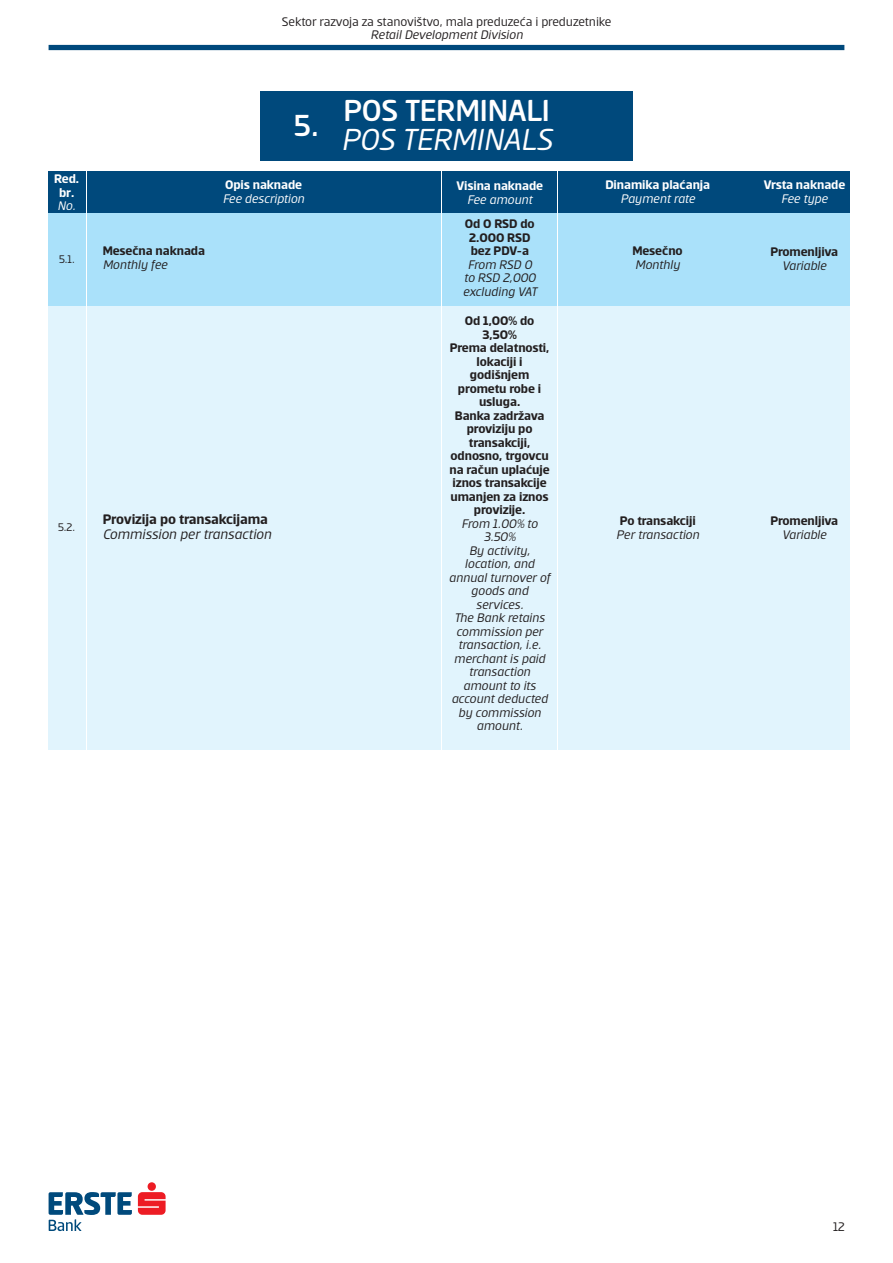
<style>
.page{position:relative;width:893px;height:1263px;background:#fff}
.page>*{position:absolute;margin:0;border:0;box-sizing:border-box;transform-origin:0 0}
.t1{font:500 33px "Erste";letter-spacing:-.01em;color:#fff}
.t2{font:italic 33px "Erste";letter-spacing:-.01em;color:#fff}
.t3{font:700 15px "Erste";letter-spacing:-.01em;color:#231f20}
.t4{font:italic 15px "Erste";letter-spacing:-.01em;color:#231f20}
.t5{font:italic 13.5px/13.5px "Erste";letter-spacing:-.01em;color:#231f20;text-align:center}
.t6{font:700 13.5px/13.5px "Erste";letter-spacing:-.01em;color:#231f20;text-align:center}
.t7{font:700 13.5px/13.5px "Erste";letter-spacing:-.01em;color:#fff;text-align:center}
.t8{font:13.5px "Erste";letter-spacing:-.01em;color:#231f20}
.t9{font:italic 13.5px "Erste";letter-spacing:-.01em;color:#fff}
.t10{font:12px "Erste";color:#231f20}
</style>
<div class="page">
<div style="left:48px;top:305px;width:37px;height:444px;background:#e1f4fd"></div>
<div style="left:87px;top:305px;width:354px;height:444px;background:#e1f4fd"></div>
<div style="left:442px;top:305px;width:115px;height:444px;background:#e1f4fd"></div>
<div style="left:758px;top:305px;width:92px;height:444px;background:#e1f4fd"></div>
<div style="left:558px;top:305px;width:199px;height:444px;background:#e1f4fd"></div>
<div style="left:48px;top:211px;width:37px;height:95px;background:#aae1fa"></div>
<div style="left:87px;top:211px;width:354px;height:95px;background:#aae1fa"></div>
<div style="left:442px;top:211px;width:115px;height:95px;background:#aae1fa"></div>
<div style="left:758px;top:211px;width:92px;height:95px;background:#aae1fa"></div>
<div style="left:558px;top:211px;width:199px;height:95px;background:#aae1fa"></div>
<div style="left:49px;top:45px;width:795px;height:5px;background:#00497c"></div>
<svg style="left:49px;top:1192px;width:83px;height:39px"></svg>
<svg style="left:138px;top:1182px;width:28px;height:33px"></svg>
<div style="left:260px;top:91px;width:373px;height:69px;background:#00497c"></div>
<div style="left:48px;top:171px;width:37px;height:42px;background:#00497c"></div>
<div style="left:87px;top:171px;width:354px;height:42px;background:#00497c"></div>
<div style="left:758px;top:171px;width:92px;height:42px;background:#00497c"></div>
<div style="left:558px;top:171px;width:199px;height:42px;background:#00497c"></div>
<div style="left:442px;top:171px;width:115px;height:42px;background:#00497c"></div>
<p class="t7" style="left:54px;top:173px;width:27px">Red. br.</p>
<p class="t9" style="left:58px;top:200px;width:19px">No.</p>
<p class="t10" style="left:59px;top:254px;width:17px">5.1.</p>
<p class="t10" style="left:58px;top:522px;width:19px">5.2.</p>
<p class="t8" style="left:282px;top:16px;width:331px">Sektor razvoja za stanovištvo, mala preduzeća i preduzetnike</p>
<p class="t5" style="left:371px;top:29px;width:154px">Retail Development Division</p>
<h1 class="t1" style="left:294px;top:111px;width:26px">5.</h1>
<h1 class="t1" style="left:343px;top:96px;width:208px">POS TERMINALI</h1>
<h1 class="t2" style="left:341px;top:125px;width:213px">POS TERMINALS</h1>
<p class="t7" style="left:225px;top:179px;width:79px">Opis naknade</p>
<p class="t9" style="left:223px;top:192px;width:83px">Fee description</p>
<p class="t7" style="left:457px;top:180px;width:88px">Visina naknade</p>
<p class="t9" style="left:467px;top:193px;width:67px">Fee amount</p>
<p class="t7" style="left:605px;top:179px;width:106px">Dinamika plaćanja</p>
<p class="t9" style="left:620px;top:192px;width:76px">Payment rate</p>
<p class="t6" style="left:103px;top:245px;width:104px">Mesečna naknada</p>
<p class="t5" style="left:103px;top:259px;width:66px">Monthly fee</p>
<p class="t6" style="left:465px;top:218px;width:71px">Od 0 RSD do<br>2.000 RSD bez PDV-a</p>
<p class="t5" style="left:463px;top:259px;width:76px">From RSD 0 to RSD 2,000 excluding VAT</p>
<p class="t6" style="left:632px;top:245px;width:52px">Mesečno</p>
<p class="t5" style="left:635px;top:259px;width:47px">Monthly</p>
<p class="t3" style="left:103px;top:512px;width:167px">Provizija po transakcijama</p>
<p class="t4" style="left:103px;top:527px;width:170px">Commission per transaction</p>
<p class="t6" style="left:450px;top:315px;width:102px">Od 1,00% do<br>3,50%<br>Prema delatnosti, lokaciji i godišnjem prometu robe i usluga.<br>Banka zadržava proviziju po transakciji, odnosno, trgovcu na račun uplaćuje iznos transakcije umanjen za iznos provizije.</p>
<p class="t5" style="left:449px;top:518px;width:103px">From 1.00% to<br>3.50%<br>By activity, location, and annual turnover of goods and services.<br>The Bank retains commission per transaction, i.e. merchant is paid transaction amount to its account deducted by commission amount.</p>
<p class="t6" style="left:620px;top:515px;width:77px">Po transakciji</p>
<p class="t5" style="left:616px;top:528px;width:84px">Per transaction</p>
<p class="t7" style="left:764px;top:179px;width:83px">Vrsta naknade</p>
<p class="t9" style="left:781px;top:192px;width:48px">Fee type</p>
<p class="t6" style="left:770px;top:246px;width:69px">Promenljiva</p>
<p class="t5" style="left:782px;top:260px;width:46px">Variable</p>
<p class="t6" style="left:770px;top:515px;width:69px">Promenljiva</p>
<p class="t5" style="left:782px;top:528px;width:46px">Variable</p>
<p class="t8" style="left:833px;top:1221px;width:13px">12</p>
</div>
